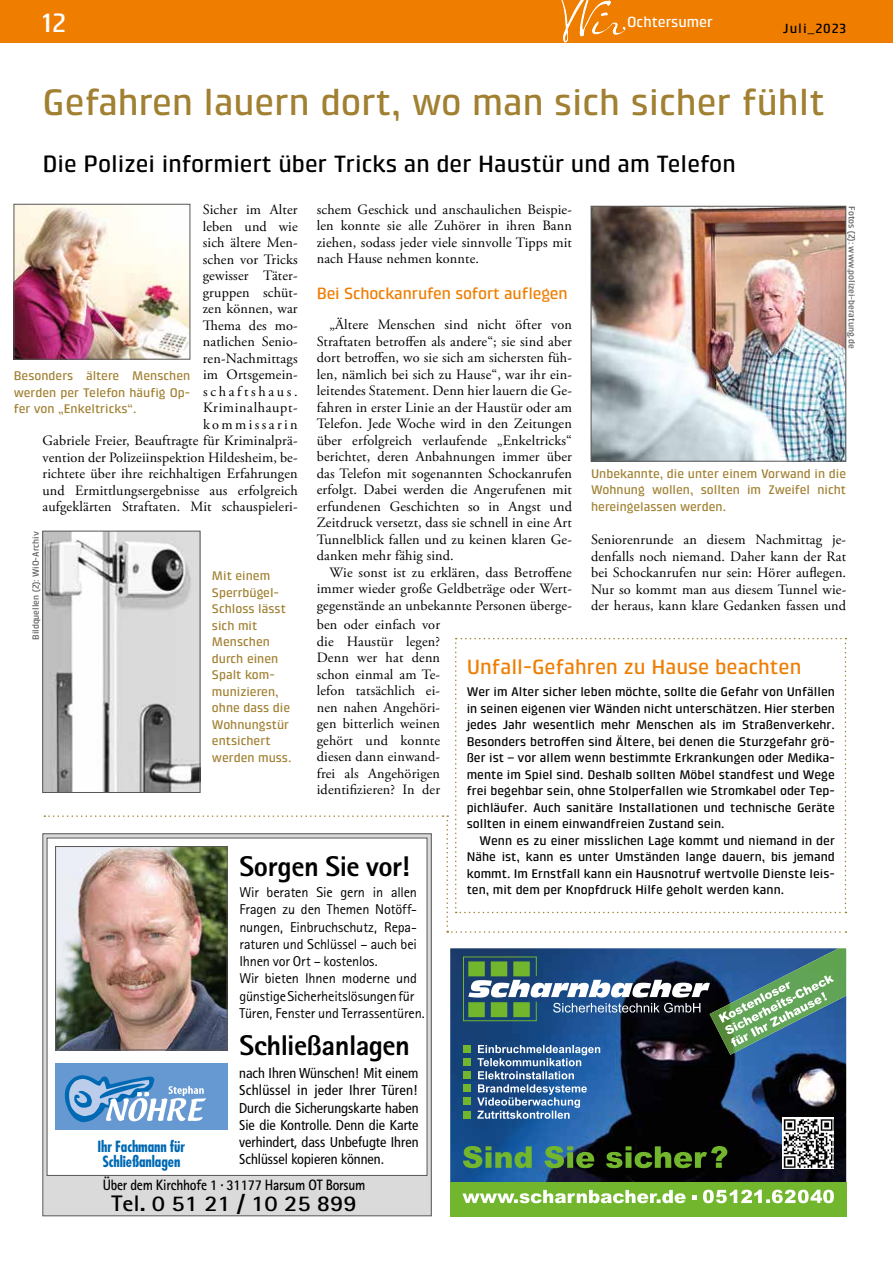
<style>
.page{position:relative;width:893px;height:1263px;background:#fff}
.page>*{position:absolute;margin:0;border:0;box-sizing:border-box;transform-origin:0 0}
.t1{font:500 37.5px "Klint LT Pro";color:#a18031}
.t2{font:800 28.5px "Rotis Sans Serif Std";letter-spacing:-.02em;color:#000}
.t3{font:500 27px "Klint LT Pro";color:#fff}
.t4{font:500 24px "Klint LT Pro";color:#000}
.t5{font:700 22.5px "Rotis Sans Serif Std";color:#000;scale:1.1 1}
.t6{font:500 21px "Klint LT Pro";color:#ef7d00}
.t7{font:500 16.5px "Klint LT Pro";letter-spacing:-.01em;color:#ef7d00}
.t8{font:700 15px "Rotis Sans Serif Std";letter-spacing:-.015em;color:#000;scale:.9 1}
.t9{font:700 condensed 15px/15px "Futura Std";letter-spacing:-.005em;color:#0069b4;text-align:center}
.t10{font:500 15px "Klint LT Pro";color:#fff}
.t11{font:14.25px/16.5px "Adobe Garamond Pro";letter-spacing:.01em;color:#000;text-align:justify}
.t12{font:14.25px/17.2px "Rotis Sans Serif Std";letter-spacing:-.01em;color:#000}
.t13{font:condensed 14.25px/17.2px "Frutiger LT Std";color:#000;text-align:justify}
.t14{font:500 13.5px "Klint LT Pro";letter-spacing:.075em;color:#000}
.t15{font:500 12.75px/16.5px "Klint LT Pro";color:#000;text-align:justify}
.t16{font:500 12.75px/16.5px "Klint LT Pro";color:#a18031;text-align:justify}
.t17{font:500 9px "Klint LT Pro";color:#575756}
</style>
<div class="page">
<div style="left:0;top:0;width:893px;height:42px;background:#ef7d00"></div>
<img style="left:580px;top:0;width:7px;height:36px">
<img style="left:593px;top:208px;width:251px;height:251px">
<div style="left:591px;top:206px;width:255px;height:255px;border:1px solid #575756"></div>
<img style="left:16px;top:206px;width:172px;height:151px">
<div style="left:14px;top:204px;width:176px;height:155px;border:1px solid #575756"></div>
<svg style="left:44px;top:638px;width:802px;height:295px"></svg>
<div style="left:43px;top:834px;width:388px;height:382px;background:#dadada"></div>
<div style="left:43px;top:833px;width:389px;height:383px;border:1px solid #575756"></div>
<div style="left:47px;top:838px;width:380px;height:337px;background:#fff"></div>
<img style="left:57px;top:848px;width:168px;height:200px">
<div style="left:55px;top:846px;width:172px;height:204px;border:1px solid #575756"></div>
<div style="left:55px;top:1063px;width:172px;height:67px;background:#6699d2"></div>
<svg style="left:64px;top:1075px;width:142px;height:47px"></svg>
<img style="left:450px;top:948px;width:396px;height:233px">
<svg style="left:463px;top:1146px;width:264px;height:22px;background:#3a6636"></svg>
<div style="left:450px;top:1181px;width:396px;height:35px;background:#71b62c"></div>
<svg style="left:462px;top:1190px;width:224px;height:13px"></svg>
<svg style="left:703px;top:1190px;width:131px;height:13px"></svg>
<svg style="left:692px;top:1195px;width:4px;height:4px"></svg>
<img style="left:782px;top:1117px;width:51px;height:51px">
<svg style="left:463px;top:956px;width:247px;height:65px;background:#4b6a7b"></svg>
<svg style="left:477px;top:1045px;width:123px;height:74px;background:#4f7aac"></svg>
<div style="left:463px;top:1045px;width:8px;height:8px;background:#71b62c"></div>
<div style="left:463px;top:1058px;width:8px;height:8px;background:#71b62c"></div>
<div style="left:463px;top:1071px;width:8px;height:8px;background:#71b62c"></div>
<div style="left:463px;top:1084px;width:8px;height:8px;background:#71b62c"></div>
<div style="left:463px;top:1097px;width:8px;height:8px;background:#71b62c"></div>
<div style="left:463px;top:1110px;width:8px;height:8px;background:#71b62c"></div>
<img style="left:710px;top:948px;width:136px;height:107px">
<svg style="left:718px;top:975px;width:116px;height:72px;background:#639489"></svg>
<img style="left:45px;top:533px;width:153px;height:258px">
<div style="left:43px;top:531px;width:157px;height:262px;border:1px solid #575756"></div>
<h3 class="t3" style="left:41px;top:8px;width:26px">12</h3>
<p class="t10" style="left:627px;top:14px;width:87px">Ochtersumer</p>
<p class="t14" style="left:783px;top:21px;width:65px">Juli_2023</p>
<h1 class="t1" style="left:43px;top:81px;width:784px">Gefahren lauern dort, wo man sich sicher fühlt</h1>
<h3 class="t4" style="left:43px;top:150px;width:695px">Die Polizei informiert über Tricks an der Haustür und am Telefon</h3>
<p class="t11" style="left:317px;top:202px;width:257px">schem Geschick und anschaulichen Beispie&shy;len konnte sie alle Zuhörer in ihren Bann ziehen, sodass jeder viele sinnvolle Tipps mit nach Hause nehmen konnte.</p>
<p class="t7" style="left:317px;top:284px;width:252px">Bei Schockanrufen sofort auflegen</p>
<p class="t11" style="left:317px;top:317px;width:257px;text-indent:13px">„Ältere Menschen sind nicht öfter von Straftaten betroffen als andere“; sie sind aber dort betroffen, wo sie sich am sichersten füh&shy;len, nämlich bei sich zu Hause“, war ihr ein&shy;leitendes Statement. Denn hier lauern die Ge&shy;fahren in erster Linie an der Haustür oder am Telefon. Jede Woche wird in den Zeitungen über erfolgreich verlaufende „Enkeltricks“ berichtet, deren Anbahnungen immer über das Telefon mit sogenannten Schockanrufen erfolgt. Dabei werden die Angerufenen mit erfundenen Geschichten so in Angst und Zeitdruck versetzt, dass sie schnell in eine Art Tunnelblick fallen und zu keinen klaren Ge&shy;danken mehr fähig sind.</p>
<p class="t11" style="left:317px;top:565px;width:257px;text-indent:13px">Wie sonst ist zu erklären, dass Betroffene immer wieder große Geldbeträge oder Wert&shy;gegenstände an unbekannte Personen überge-</p>
<p class="t11" style="left:43px;top:202px;width:257px;text-align:right">Sicher im Alter<br>leben und wie<br>sich ältere Men-<br>schen vor Tricks<br>gewisser Täter-<br>gruppen schüt-<br>zen können, war<br>Thema des mo-<br>natlichen Senio-<br>ren-Nachmittags<br>im Ortsgemein-<br>schaftshaus.<br>Kriminalhaupt-<br>kommissarin<br>Gabriele Freier, Beauftragte für Kriminalprä&shy;vention der Polizeiinspektion Hildesheim, be&shy;richtete über ihre reichhaltigen Erfahrungen und Ermittlungsergebnisse aus erfolgreich aufgeklärten Straftaten. Mit schauspieleri-</p>
<p class="t17" style="left:857px;top:206px;width:144px;rotate:90deg">Fotos (2): www.polizei-beratung.de</p>
<p class="t16" style="left:14px;top:367px;width:178px">Besonders ältere Menschen werden per Telefon häufig Op&shy;fer von „Enkeltricks“.</p>
<p class="t16" style="left:591px;top:465px;width:257px">Unbekannte, die unter einem Vorwand in die Wohnung wollen, sollten im Zweifel nicht hereingelassen werden.</p>
<p class="t17" style="left:31px;top:640px;width:110px;rotate:-90deg">Bildquellen (2): WiO-Archiv</p>
<p class="t11" style="left:591px;top:532px;width:257px">Seniorenrunde an diesem Nachmittag je&shy;denfalls noch niemand. Daher kann der Rat bei Schockanrufen nur sein: Hörer auflegen.<br>Nur so kommt man aus diesem Tunnel wie&shy;der heraus, kann klare Gedanken fassen und</p>
<p class="t16" style="left:212px;top:567px;width:81px;text-align:left">Mit einem<br>Sperrbügel-<br>Schloss lässt sich mit<br>Menschen durch einen<br>Spalt kom&shy;munizieren, ohne dass die<br>Wohnungstür entsichert werden muss.</p>
<p class="t11" style="left:317px;top:617px;width:125px">ben oder einfach vor die Haustür legen?<br>Denn wer hat denn schon einmal am Te&shy;lefon tatsächlich ei&shy;nen nahen Angehöri&shy;gen bitterlich weinen gehört und konnte diesen dann einwand&shy;frei als Angehörigen identifizieren? In der</p>
<h3 class="t6" style="left:467px;top:654px;width:336px">Unfall-Gefahren zu Hause beachten</h3>
<p class="t15" style="left:467px;top:684px;width:370px">Wer im Alter sicher leben möchte, sollte die Gefahr von Unfällen in seinen eigenen vier Wänden nicht unterschätzen. Hier sterben jedes Jahr wesentlich mehr Menschen als im Straßenverkehr.<br>Besonders betroffen sind Ältere, bei denen die Sturzgefahr grö&shy;ßer ist – vor allem wenn bestimmte Erkrankungen oder Medika&shy;mente im Spiel sind. Deshalb sollten Möbel standfest und Wege frei begehbar sein, ohne Stolperfallen wie Stromkabel oder Tep&shy;pichläufer. Auch sanitäre Installationen und technische Geräte sollten in einem einwandfreien Zustand sein.</p>
<p class="t15" style="left:467px;top:832px;width:370px;text-indent:13px">Wenn es zu einer misslichen Lage kommt und niemand in der Nähe ist, kann es unter Umständen lange dauern, bis jemand kommt. Im Ernstfall kann ein Hausnotruf wertvolle Dienste leis&shy;ten, mit dem per Knopfdruck Hilfe geholt werden kann.</p>
<h2 class="t2" style="left:239px;top:848px;width:172px">Sorgen Sie vor!</h2>
<p class="t12" style="left:239px;top:883px;width:187px">Wir beraten Sie gern in allen<br>Fragen zu den Themen Notöff&shy;nungen, Einbruchschutz, Repa&shy;raturen und Schlüssel – auch bei<br>Ihnen vor Ort – kostenlos.<br>Wir bieten Ihnen moderne und günstigeSicherheitslösungenfür<br>Türen, Fenster und Terrassentüren.</p>
<h2 class="t2" style="left:239px;top:1027px;width:172px">Schließanlagen</h2>
<p class="t12" style="left:239px;top:1063px;width:179px;text-align:justify;text-indent:34px">Ihren Wünschen! Mit i&shy;nem Sch üssel in jede Tü ! Durch die Sich rungskarte haben Sie d</p>
<p class="t13" style="left:239px;top:1064px;width:181px">nach Ihren Wünschen! Mit einem Schlüssel in jeder Ihrer Türen!<br>Durch die Sicherungskarte haben Sie die Kontrolle. Denn die Karte verhindert, dass Unbefugte Ihren Schlüssel kopieren können.</p>
<p class="t12" style="left:336px;top:1115px;width:76px;text-indent:-72px">Kontrolle. Denn die Kart n f</p>
<p class="t12" style="left:389px;top:1132px;width:30px">Ihren</p>
<p class="t9" style="left:97px;top:1139px;width:89px">Ihr Fachmann für<br>Schließanlagen</p>
<p class="t12" style="left:280px;top:1149px;width:8px">e</p>
<p class="t8" style="left:103px;top:1175px;width:293px">Über dem Kirchhofe 1 · 31177 Harsum OT Borsum</p>
<h3 class="t5" style="left:111px;top:1189px;width:225px">Tel. 0 51 21 / 10 25 899</h3>
</div>
